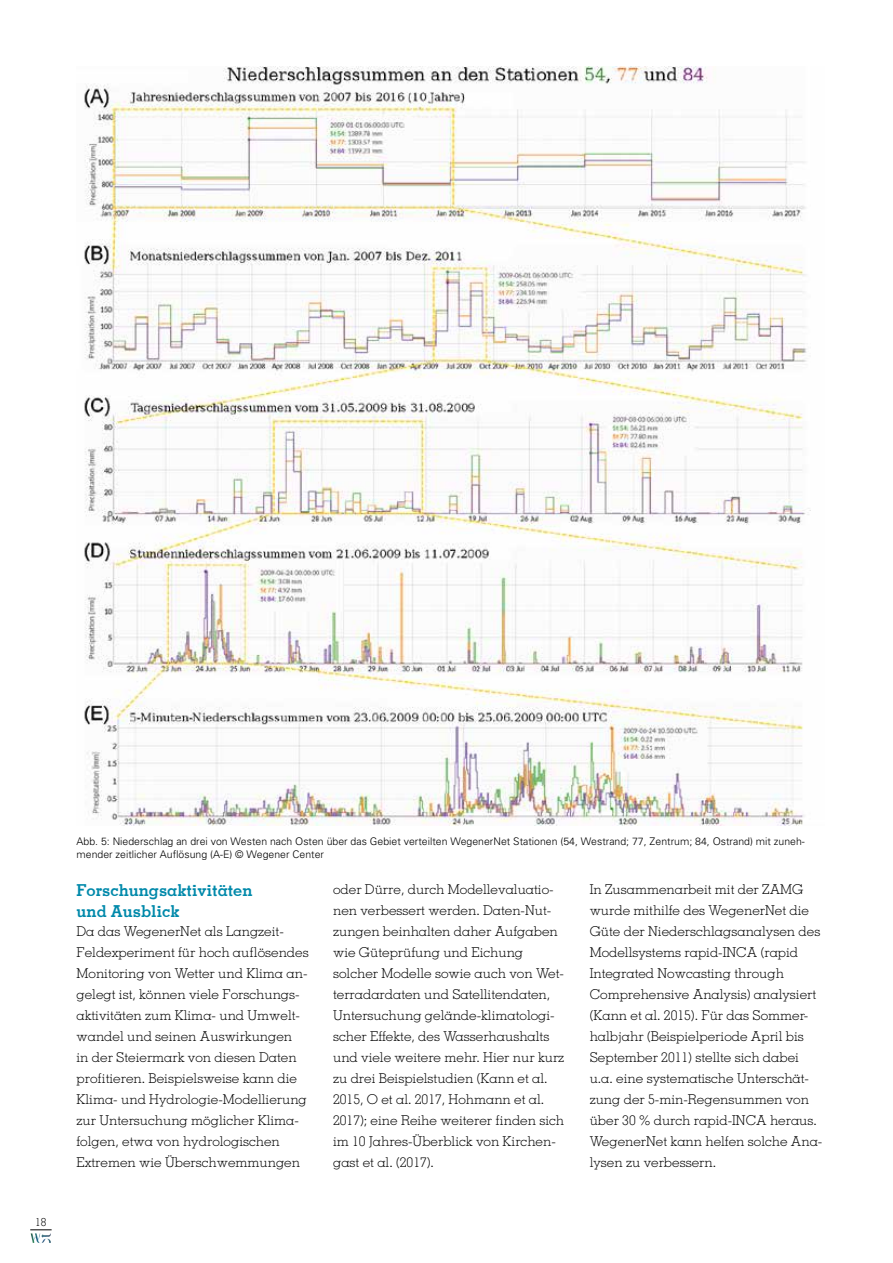
<style>
.page{position:relative;width:893px;height:1263px;background:#fff}
.page>*{position:absolute;margin:0;border:0;box-sizing:border-box;transform-origin:0 0}
.t1{font:700 16.5px/21px "Memphis";color:#0089aa}
.t2{font:300 13.5px/21px "Memphis";color:#000}
.t3{font:300 11.25px "Memphis";color:#000}
.t4{font:300 10.5px/12.6px "Univers";color:#000}
</style>
<div class="page">
<img style="left:31px;top:1233px;width:20px;height:10px">
<svg style="left:30px;top:1229px;width:22px;height:1px"></svg>
<img style="left:84px;top:67px;width:727px;height:758px">
<p class="t3" style="left:35px;top:1215px;width:13px">18</p>
<p class="t4" style="left:77px;top:835px;width:730px">Abb. 5: Niederschlag an drei von Westen nach Osten über das Gebiet verteilten WegenerNet Stationen (54, Westrand; 77, Zentrum; 84, Ostrand) mit zuneh&shy;mender zeitlicher Auflösung (A-E) © Wegener Center</p>
<p class="t1" style="left:77px;top:879px;width:177px">Forschungsaktivitäten und Ausblick</p>
<p class="t2" style="left:77px;top:920px;width:234px">Da das WegenerNet als Langzeit-Feldexperiment für hoch auflösendes Monitoring von Wetter und Klima an&shy;gelegt ist, können viele Forschungs&shy;aktivitäten zum Klima- und Umwelt&shy;wandel und seinen Auswirkungen<br>in der Steiermark von diesen Daten profitieren. Beispielsweise kann die Klima- und Hydrologie-Modellierung zur Untersuchung möglicher Klima&shy;folgen, etwa von hydrologischen Extremen wie Überschwemmungen</p>
<p class="t2" style="left:333px;top:878px;width:233px">oder Dürre, durch Modellevaluatio&shy;nen verbessert werden. Daten-Nut&shy;zungen beinhalten daher Aufgaben wie Güteprüfung und Eichung solcher Modelle sowie auch von Wet&shy;terradardaten und Satellitendaten, Untersuchung gelände-klimatologi&shy;scher Effekte, des Wasserhaushalts und viele weitere mehr. Hier nur kurz zu drei Beispielstudien (Kann et al.<br>2015, O et al. 2017, Hohmann et al.<br>2017); eine Reihe weiterer finden sich im 10 Jahres-Überblick von Kirchen&shy;gast et al. (2017).</p>
<p class="t2" style="left:590px;top:879px;width:234px">In Zusammenarbeit mit der ZAMG wurde mithilfe des WegenerNet die Güte der Niederschlagsanalysen des Modellsystems rapid-INCA (rapid Integrated Nowcasting through Comprehensive Analysis) analysiert (Kann et al. 2015). Für das Sommer&shy;halbjahr (Beispielperiode April bis September 2011) stellte sich dabei u.a. eine systematische Unterschät&shy;zung der 5-min-Regensummen von über 30 % durch rapid-INCA heraus.<br>WegenerNet kann helfen solche Ana&shy;lysen zu verbessern.</p>
</div>
